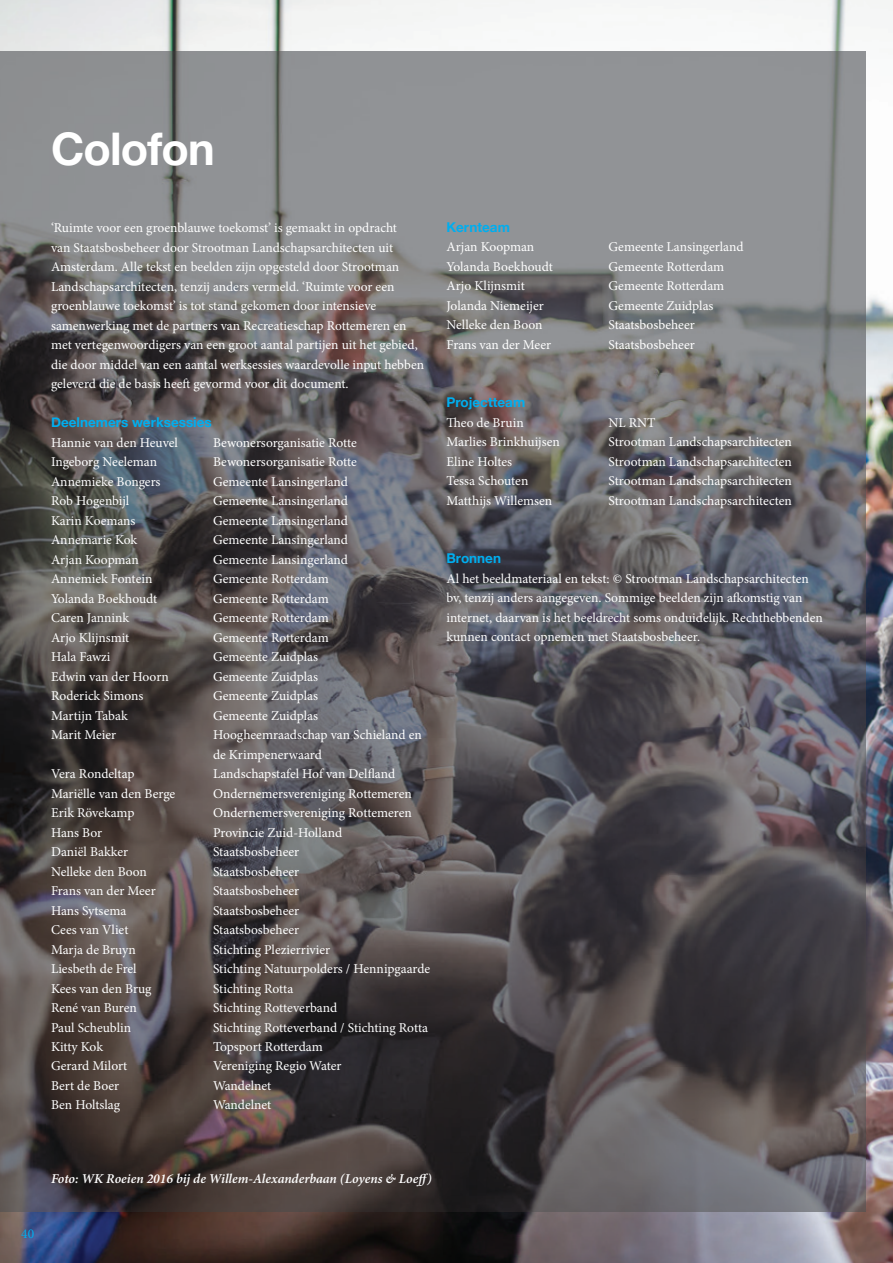
<style>
.page{position:relative;width:893px;height:1263px;background:#fff}
.page>*{position:absolute;margin:0;border:0;box-sizing:border-box;transform-origin:0 0}
.t1{font:700 45px "Helvetica Neue";letter-spacing:-.02em;color:#fff}
.t2{font:13.5px/19.5px "Minion Pro";color:#fff}
.t3{font:italic 600 13.5px "Minion Pro";color:#fff}
.t4{font:700 13.5px "Helvetica Neue";color:#00aeef}
.t5{font:13.5px "Minion Pro";color:#00aeef}
</style>
<div class="page">
<img style="left:0;top:0;width:893px;height:1263px">
<img style="left:0;top:51px;width:865px;height:1161px">
<h1 class="t1" style="left:51px;top:113px;width:165px">Colofon</h1>
<p class="t2" style="left:51px;top:218px;width:375px">‘Ruimte voor een groenblauwe toekomst’ is gemaakt in opdracht<br>van Staatsbosbeheer door Strootman Landschapsarchitecten uit Amsterdam Alle tekst en beelden zijn opgesteld door Strootman Landschapsarchitecten, tenzij anders vermeld ‘Ruimte voor een groenblauwe toekomst’ is tot stand gekomen door intensieve samenwerking met de partners van Recreatieschap Rottemeren en met vertegenwoordigers van een groot aantal partijen uit het gebied, die door middel van een aantal werksessies waardevolle input hebben geleverd die de basis heeft gevormd voor dit document</p>
<p class="t4" style="left:51px;top:412px;width:162px">Deelnemers werksessies</p>
<p class="t2" style="left:51px;top:433px;width:128px">Hannie van den Heuvel</p>
<p class="t2" style="left:213px;top:433px;width:145px">Bewonersorganisatie Rotte</p>
<p class="t2" style="left:51px;top:452px;width:108px">Ingeborg Neeleman</p>
<p class="t2" style="left:213px;top:452px;width:145px">Bewonersorganisatie Rotte</p>
<p class="t2" style="left:51px;top:472px;width:111px">Annemieke Bongers</p>
<p class="t2" style="left:213px;top:472px;width:137px">Gemeente Lansingerland</p>
<p class="t2" style="left:51px;top:491px;width:80px">Rob Hogenbijl</p>
<p class="t2" style="left:213px;top:491px;width:137px">Gemeente Lansingerland</p>
<p class="t2" style="left:51px;top:511px;width:86px">Karin Koemans</p>
<p class="t2" style="left:213px;top:511px;width:137px">Gemeente Lansingerland</p>
<p class="t2" style="left:51px;top:530px;width:88px">Annemarie Kok</p>
<p class="t2" style="left:213px;top:530px;width:137px">Gemeente Lansingerland</p>
<p class="t2" style="left:51px;top:550px;width:89px">Arjan Koopman</p>
<p class="t2" style="left:213px;top:550px;width:137px">Gemeente Lansingerland</p>
<p class="t2" style="left:51px;top:569px;width:103px">Annemiek Fontein</p>
<p class="t2" style="left:213px;top:569px;width:117px">Gemeente Rotterdam</p>
<p class="t2" style="left:51px;top:589px;width:108px">Yolanda Boekhoudt</p>
<p class="t2" style="left:213px;top:589px;width:117px">Gemeente Rotterdam</p>
<p class="t2" style="left:51px;top:608px;width:80px">Caren Jannink</p>
<p class="t2" style="left:213px;top:608px;width:117px">Gemeente Rotterdam</p>
<p class="t2" style="left:51px;top:627px;width:80px">Arjo Klijnsmit</p>
<p class="t2" style="left:213px;top:627px;width:117px">Gemeente Rotterdam</p>
<p class="t2" style="left:51px;top:647px;width:61px">Hala Fawzi</p>
<p class="t2" style="left:213px;top:647px;width:107px">Gemeente Zuidplas</p>
<p class="t2" style="left:51px;top:666px;width:119px">Edwin van der Hoorn</p>
<p class="t2" style="left:213px;top:666px;width:107px">Gemeente Zuidplas</p>
<p class="t2" style="left:51px;top:686px;width:94px">Roderick Simons</p>
<p class="t2" style="left:213px;top:686px;width:107px">Gemeente Zuidplas</p>
<p class="t2" style="left:51px;top:705px;width:78px">Martijn Tabak</p>
<p class="t2" style="left:213px;top:705px;width:107px">Gemeente Zuidplas</p>
<p class="t2" style="left:51px;top:725px;width:67px">Marit Meier</p>
<p class="t2" style="left:213px;top:725px;width:210px">Hoogheemraadschap van Schieland en de Krimpenerwaard</p>
<p class="t2" style="left:51px;top:764px;width:85px">Vera Rondeltap</p>
<p class="t2" style="left:213px;top:764px;width:184px">Landschapstafel Hof van Delfland</p>
<p class="t2" style="left:51px;top:783px;width:126px">Mariëlle van den Berge</p>
<p class="t2" style="left:213px;top:783px;width:200px">Ondernemersvereniging Rottemeren</p>
<p class="t2" style="left:51px;top:803px;width:85px">Erik Rövekamp</p>
<p class="t2" style="left:213px;top:803px;width:200px">Ondernemersvereniging Rottemeren</p>
<p class="t2" style="left:51px;top:822px;width:53px">Hans Bor</p>
<p class="t2" style="left:213px;top:822px;width:131px">Provincie Zuid-Holland</p>
<p class="t2" style="left:51px;top:842px;width:79px">Daniël Bakker</p>
<p class="t2" style="left:213px;top:842px;width:88px">Staatsbosbeheer</p>
<p class="t2" style="left:51px;top:861px;width:97px">Nelleke den Boon</p>
<p class="t2" style="left:213px;top:861px;width:88px">Staatsbosbeheer</p>
<p class="t2" style="left:51px;top:881px;width:106px">Frans van der Meer</p>
<p class="t2" style="left:213px;top:881px;width:88px">Staatsbosbeheer</p>
<p class="t2" style="left:51px;top:900px;width:77px">Hans Sytsema</p>
<p class="t2" style="left:213px;top:900px;width:88px">Staatsbosbeheer</p>
<p class="t2" style="left:51px;top:920px;width:79px">Cees van Vliet</p>
<p class="t2" style="left:213px;top:920px;width:88px">Staatsbosbeheer</p>
<p class="t2" style="left:51px;top:939px;width:86px">Marja de Bruyn</p>
<p class="t2" style="left:213px;top:939px;width:119px">Stichting Plezierrivier</p>
<p class="t2" style="left:51px;top:959px;width:87px">Liesbeth de Frel</p>
<p class="t2" style="left:213px;top:959px;width:219px">Stichting Natuurpolders / Hennipgaarde</p>
<p class="t2" style="left:51px;top:978px;width:102px">Kees van den Brug</p>
<p class="t2" style="left:213px;top:978px;width:82px">Stichting Rotta</p>
<p class="t2" style="left:51px;top:998px;width:87px">René van Buren</p>
<p class="t2" style="left:213px;top:998px;width:126px">Stichting Rotteverband</p>
<p class="t2" style="left:51px;top:1017px;width:82px">Paul Scheublin</p>
<p class="t2" style="left:213px;top:1017px;width:217px">Stichting Rotteverband / Stichting Rotta</p>
<p class="t2" style="left:51px;top:1037px;width:54px">Kitty Kok</p>
<p class="t2" style="left:213px;top:1037px;width:111px">Topsport Rotterdam</p>
<p class="t2" style="left:51px;top:1056px;width:78px">Gerard Milort</p>
<p class="t2" style="left:213px;top:1056px;width:130px">Vereniging Regio Water</p>
<p class="t2" style="left:51px;top:1076px;width:70px">Bert de Boer</p>
<p class="t2" style="left:213px;top:1076px;width:60px">Wandelnet</p>
<p class="t2" style="left:51px;top:1095px;width:71px">Ben Holtslag</p>
<p class="t2" style="left:213px;top:1095px;width:60px">Wandelnet</p>
<p class="t4" style="left:446px;top:216px;width:65px">Kernteam</p>
<p class="t2" style="left:446px;top:237px;width:89px">Arjan Koopman</p>
<p class="t2" style="left:608px;top:237px;width:137px">Gemeente Lansingerland</p>
<p class="t2" style="left:446px;top:257px;width:108px">Yolanda Boekhoudt</p>
<p class="t2" style="left:608px;top:257px;width:117px">Gemeente Rotterdam</p>
<p class="t2" style="left:446px;top:276px;width:80px">Arjo Klijnsmit</p>
<p class="t2" style="left:608px;top:276px;width:117px">Gemeente Rotterdam</p>
<p class="t2" style="left:446px;top:296px;width:99px">Jolanda Niemeijer</p>
<p class="t2" style="left:608px;top:296px;width:107px">Gemeente Zuidplas</p>
<p class="t2" style="left:446px;top:315px;width:97px">Nelleke den Boon</p>
<p class="t2" style="left:608px;top:315px;width:88px">Staatsbosbeheer</p>
<p class="t2" style="left:446px;top:335px;width:106px">Frans van der Meer</p>
<p class="t2" style="left:608px;top:335px;width:88px">Staatsbosbeheer</p>
<p class="t4" style="left:446px;top:392px;width:80px">Projectteam</p>
<p class="t2" style="left:446px;top:413px;width:79px">Theo de Bruin</p>
<p class="t2" style="left:608px;top:413px;width:49px">NL RNT</p>
<p class="t2" style="left:446px;top:432px;width:115px">Marlies Brinkhuijsen</p>
<p class="t2" style="left:608px;top:432px;width:185px">Strootman Landschapsarchitecten</p>
<p class="t2" style="left:446px;top:452px;width:67px">Eline Holtes</p>
<p class="t2" style="left:608px;top:452px;width:185px">Strootman Landschapsarchitecten</p>
<p class="t2" style="left:446px;top:471px;width:83px">Tessa Schouten</p>
<p class="t2" style="left:608px;top:471px;width:185px">Strootman Landschapsarchitecten</p>
<p class="t2" style="left:446px;top:491px;width:107px">Matthijs Willemsen</p>
<p class="t2" style="left:608px;top:491px;width:185px">Strootman Landschapsarchitecten</p>
<p class="t4" style="left:446px;top:548px;width:56px">Bronnen</p>
<p class="t2" style="left:446px;top:569px;width:378px">Al het beeldmateriaal en tekst: © Strootman Landschapsarchitecten bv, tenzij anders aangegeven Sommige beelden zijn afkomstig van internet, daarvan is het beeldrecht soms onduidelijk Rechthebbenden kunnen contact opnemen met Staatsbosbeheer</p>
<p class="t3" style="left:51px;top:1169px;width:382px">Foto: WK Roeien 2016 bij de Willem-Alexanderbaan (Loyens &amp; Loeff)</p>
<p class="t5" style="left:21px;top:1225px;width:14px">40</p>
</div>
